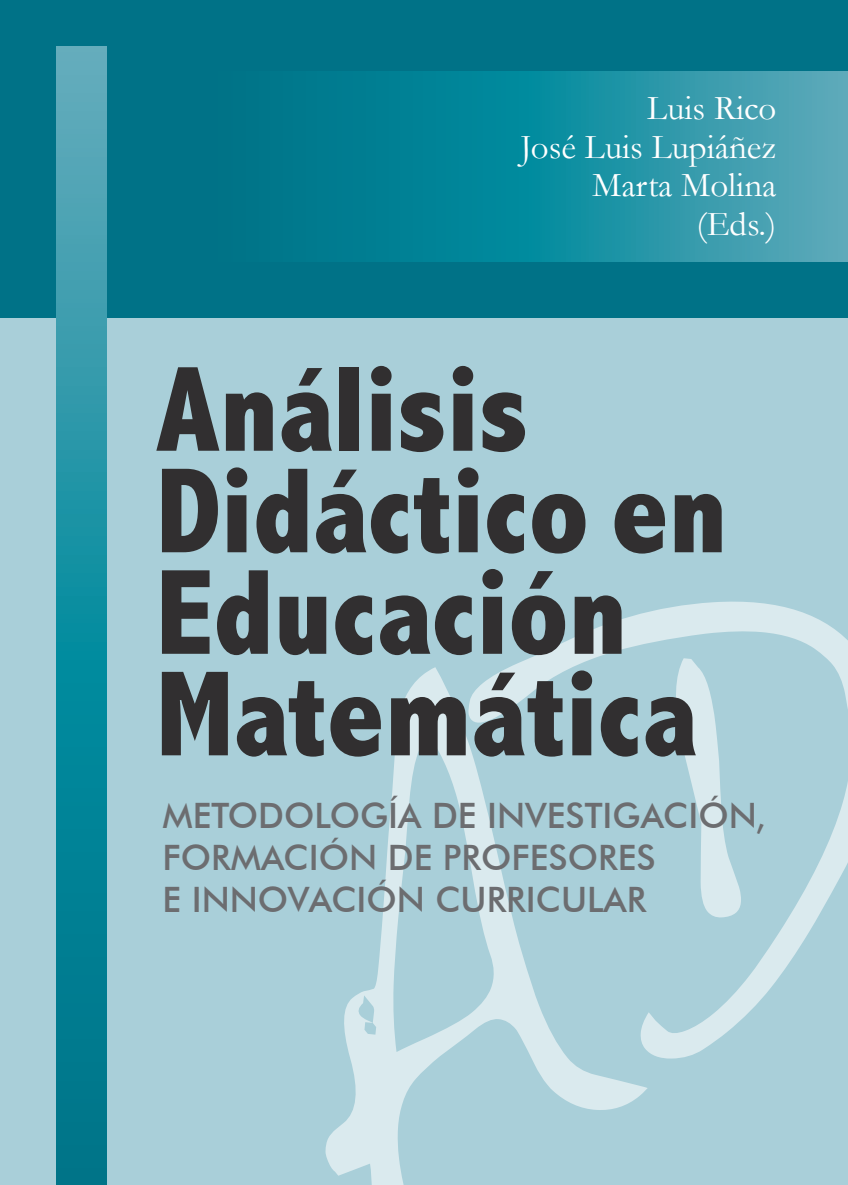
<style>
.page{position:relative;width:848px;height:1185px;background:#fff}
.page>*{position:absolute;margin:0;border:0;box-sizing:border-box;transform-origin:0 0}
.Formato_libre{font:800 condensed 122.5px/101.5px "Abadi";color:#312f30}
.Formato_libre-2{font:500 35px/42px "Futura BT";color:#6c6d70}
.Formato_libre-3{font:35px "Garamond";color:#fff}
</style>
<div class="page">
<div style="left:0;top:0;width:847px;height:1185px;background:#a9cfd9"></div>
<svg style="left:325px;top:601px;width:522px;height:584px"></svg>
<div style="left:0;top:0;width:847px;height:318px;background:#007287"></div>
<svg style="left:57px;top:47px;width:49px;height:1138px;background:#1d8ea1"></svg>
<svg style="left:353px;top:71px;width:494px;height:191px;background:#2092a4"></svg>
<p class="Formato_libre-3" style="left:647px;top:85px;width:131px">Luis Rico</p>
<p class="Formato_libre-3" style="left:520px;top:123px;width:257px">José Luis Lupiáñez</p>
<p class="Formato_libre-3" style="left:592px;top:162px;width:186px">Marta Molina</p>
<p class="Formato_libre-3" style="left:696px;top:200px;width:81px">(Eds.)</p>
<p class="Formato_libre" style="left:156px;top:359px;width:573px">Análisis<br>Didáctico en<br>Educación<br>Matemática</p>
<p class="Formato_libre-2" style="left:162px;top:794px;width:604px">METODOLOGÍA DE INVESTIGACIÓN,<br>FORMACIÓN DE PROFESORES<br>E INNOVACIÓN CURRICULAR</p>
</div>
